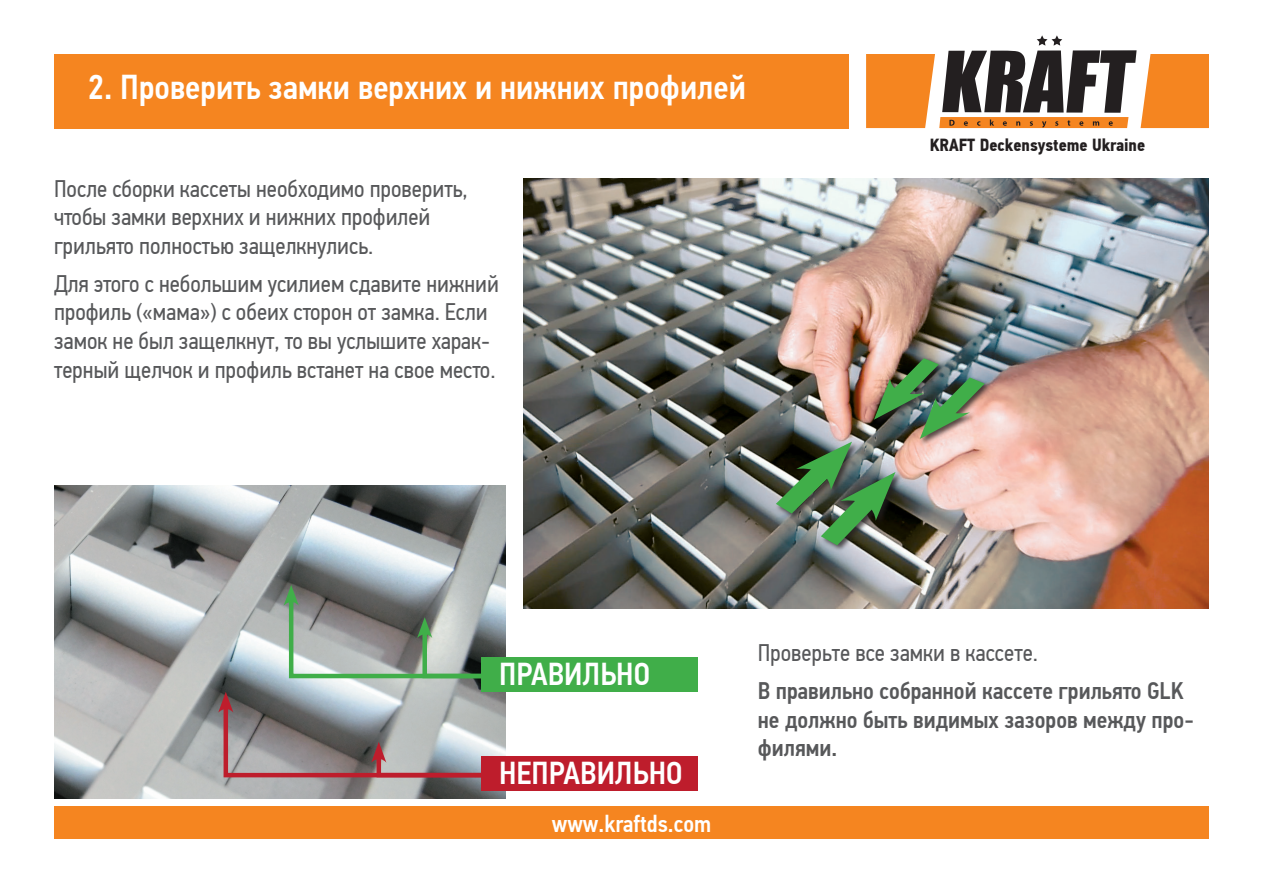
<style>
.page{position:relative;width:1263px;height:893px;background:#fff}
.page>*{position:absolute;margin:0;border:0;box-sizing:border-box;transform-origin:0 0}
.t1{font:500 34.5px "PF Din Text Cond Pro";color:#fff}
.t2{font:500 31.65px "PF Din Text Cond Pro";color:#fff}
.t3{font:24px/28.8px "PF Din Text Cond Pro";color:#57585a}
.t4{font:500 24px/28.8px "PF Din Text Cond Pro";color:#57585a}
.t5{font:500 24px "PF Din Text Cond Pro";color:#fff}
.t6{font:700 17.55px "PF Din Text Cond Pro";color:#231f20}
</style>
<div class="page">
<svg style="left:866px;top:35px;width:343px;height:93px"></svg>
<div style="left:54px;top:806px;width:1155px;height:33px;background:#f58520"></div>
<div style="left:54px;top:54px;width:794px;height:74px;background:#f58520"></div>
<img style="left:523px;top:179px;width:686px;height:430px">
<img style="left:755px;top:344px;width:248px;height:219px">
<img style="left:54px;top:485px;width:451px;height:313px">
<svg style="left:284px;top:585px;width:343px;height:95px"></svg>
<svg style="left:218px;top:692px;width:288px;height:88px;background:#9b9295"></svg>
<div style="left:482px;top:657px;width:216px;height:35px;background:#40ae49"></div>
<div style="left:482px;top:756px;width:216px;height:35px;background:#be1d2c"></div>
<p class="t1" style="left:88px;top:67px;width:659px">2. Проверить замки верхних и нижних профилей</p>
<p class="t3" style="left:54px;top:174px;width:415px">После сборки кассеты необходимо проверить, чтобы замки верхних и нижних профилей грильято полностью защелкнулись.</p>
<p class="t3" style="left:54px;top:269px;width:447px">Для этого с небольшим усилием сдавите нижний профиль («мама») с обеих сторон от замка. Если замок не был защелкнут, то вы услышите харак&shy;терный щелчок и профиль встанет на свое место.</p>
<p class="t6" style="left:930px;top:134px;width:217px">KRAFT Deckensysteme Ukraine</p>
<p class="t2" style="left:499px;top:655px;width:152px">ПРАВИЛЬНО</p>
<p class="t2" style="left:499px;top:754px;width:185px">НЕПРАВИЛЬНО</p>
<p class="t5" style="left:552px;top:809px;width:161px">www.kraftds.com</p>
<p class="t3" style="left:758px;top:639px;width:282px">Проверьте все замки в кассете.</p>
<p class="t4" style="left:758px;top:676px;width:437px">В правильно собранной кассете грильято GLK не должно быть видимых зазоров между про&shy;филями.</p>
</div>
